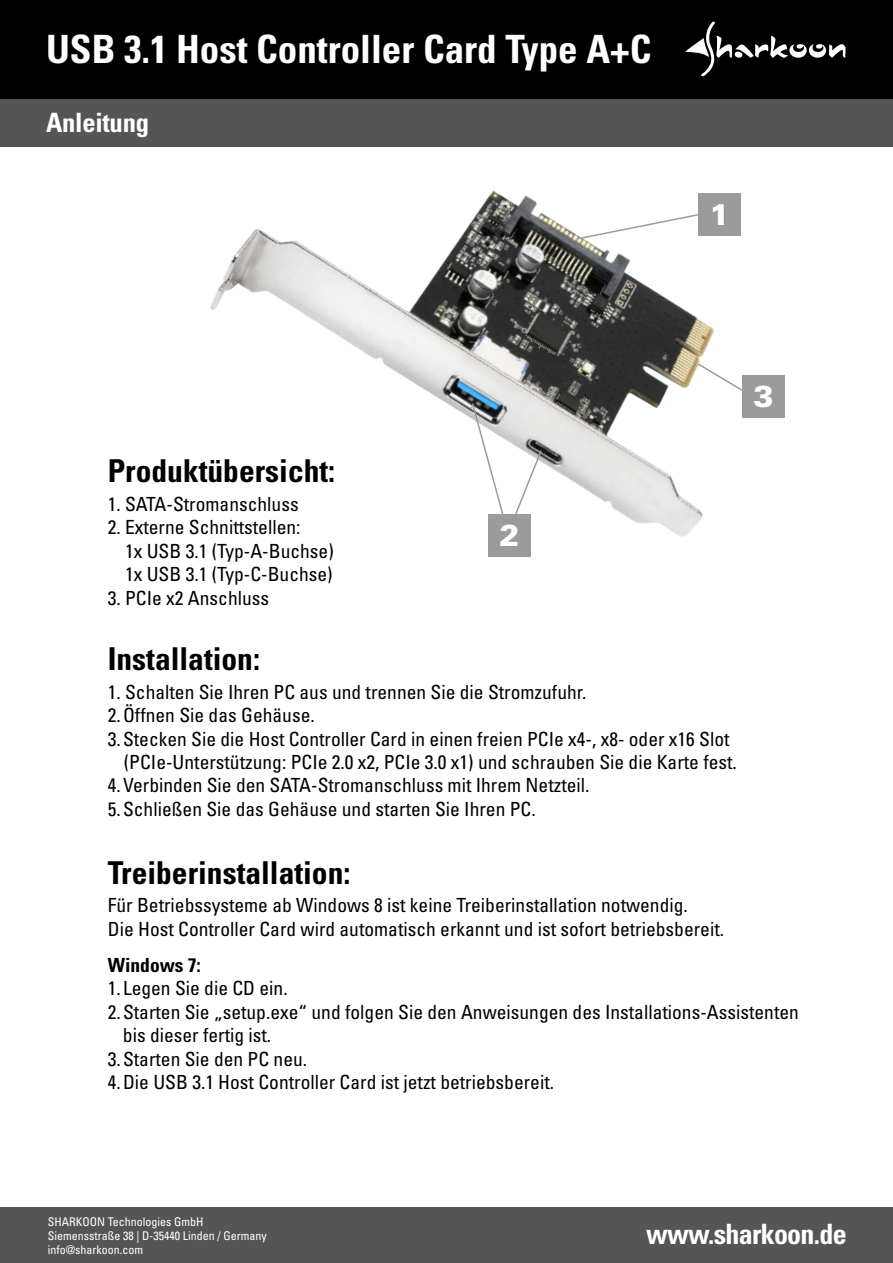
<style>
.page{position:relative;width:893px;height:1263px;background:#fff}
.page>*{position:absolute;margin:0;border:0;box-sizing:border-box;transform-origin:0 0}
.t1{font:700 condensed 39px "Univers";color:#fff}
.t2{font:700 condensed 31.5px "Univers";color:#000}
.t3{font:900 30px "Univers";color:#fff}
.t4{font:700 condensed 28.05px "Univers";letter-spacing:-.025em;color:#fff}
.t5{font:700 condensed 26.7px "Univers";letter-spacing:-.01em;color:#fff}
.t6{font:condensed 19.5px/23.4px "Univers";color:#000}
.t7{font:700 condensed 19.5px "Univers";color:#000}
.t8{font:condensed 12px/13.8px "Univers";color:#fff}
</style>
<div class="page">
<img style="left:76px;top:146px;width:817px;height:391px">
<div style="left:0;top:93px;width:893px;height:53px;background:#555"></div>
<div style="left:0;top:0;width:893px;height:98px;background:#000"></div>
<div style="left:0;top:1208px;width:893px;height:55px;background:#555"></div>
<svg style="left:685px;top:21px;width:161px;height:56px"></svg>
<div style="left:698px;top:193px;width:43px;height:43px;background:#9c9b9b"></div>
<svg style="left:577px;top:213px;width:123px;height:27px"></svg>
<svg style="left:471px;top:402px;width:72px;height:135px"></svg>
<div style="left:488px;top:514px;width:43px;height:43px;background:#9c9b9b"></div>
<svg style="left:696px;top:362px;width:72px;height:45px"></svg>
<div style="left:742px;top:375px;width:43px;height:43px;background:#9c9b9b"></div>
<h1 class="t1" style="left:46px;top:25px;width:607px">USB 3.1 Host Controller Card Type A+C</h1>
<h3 class="t5" style="left:46px;top:106px;width:104px">Anleitung</h3>
<h3 class="t3" style="left:710px;top:195px;width:22px">1</h3>
<h3 class="t3" style="left:753px;top:377px;width:22px">3</h3>
<h2 class="t2" style="left:108px;top:452px;width:229px">Produktübersicht:</h2>
<p class="t6" style="left:108px;top:492px;width:192px">1. SATA-Stromanschluss</p>
<p class="t6" style="left:125px;top:515px;width:210px;text-indent:-17px">2. Externe Schnittstellen:<br>1x USB 3.1 (Typ-A-Buchse)<br>1x USB 3.1 (Typ-C-Buchse)</p>
<p class="t6" style="left:108px;top:586px;width:163px">3. PCIe x2 Anschluss</p>
<h3 class="t3" style="left:499px;top:517px;width:22px">2</h3>
<h2 class="t2" style="left:108px;top:640px;width:154px">Installation:</h2>
<p class="t6" style="left:108px;top:680px;width:480px">1. Schalten Sie Ihren PC aus und trennen Sie die Stromzufuhr.</p>
<p class="t6" style="left:108px;top:703px;width:208px">2. Öffnen Sie das Gehäuse.</p>
<p class="t6" style="left:108px;top:727px;width:623px">3. Stecken Sie die Host Controller Card in einen freien PCIe x4-, x8- oder x16 Slot</p>
<p class="t6" style="left:124px;top:750px;width:615px">(PCIe-Unterstützung: PCIe 2.0 x2, PCIe 3.0 x1) und schrauben Sie die Karte fest.</p>
<p class="t6" style="left:108px;top:773px;width:483px">4.Verbinden Sie den SATA-Stromanschluss mit Ihrem Netzteil.</p>
<p class="t6" style="left:108px;top:797px;width:429px">5. Schließen Sie das Gehäuse und starten Sie Ihren PC.</p>
<h2 class="t2" style="left:108px;top:853px;width:244px">Treiberinstallation:</h2>
<p class="t6" style="left:108px;top:893px;width:618px">Für Betriebssysteme ab Windows 8 ist keine Treiberinstallation notwendig.<br>Die Host Controller Card wird automatisch erkannt und ist sofort betriebsbereit.</p>
<p class="t7" style="left:108px;top:953px;width:95px">Windows 7:</p>
<p class="t6" style="left:108px;top:976px;width:181px">1. Legen Sie die CD ein.</p>
<p class="t6" style="left:123px;top:1000px;width:677px;text-indent:-15px">2. Starten Sie „setup.exe“ und folgen Sie den Anweisungen des Installations-Assistenten bis dieser fertig ist.</p>
<p class="t6" style="left:108px;top:1046px;width:201px">3. Starten Sie den PC neu.</p>
<p class="t6" style="left:108px;top:1070px;width:448px">4. Die USB 3.1 Host Controller Card ist jetzt betriebsbereit.</p>
<p class="t8" style="left:48px;top:1215px;width:220px">SHARKOON Technologies GmbH<br>Siemensstraße 38 | D-35440 Linden / Germany info@sharkoon.com</p>
<h3 class="t4" style="left:646px;top:1217px;width:202px">www.sharkoon.de</h3>
</div>
